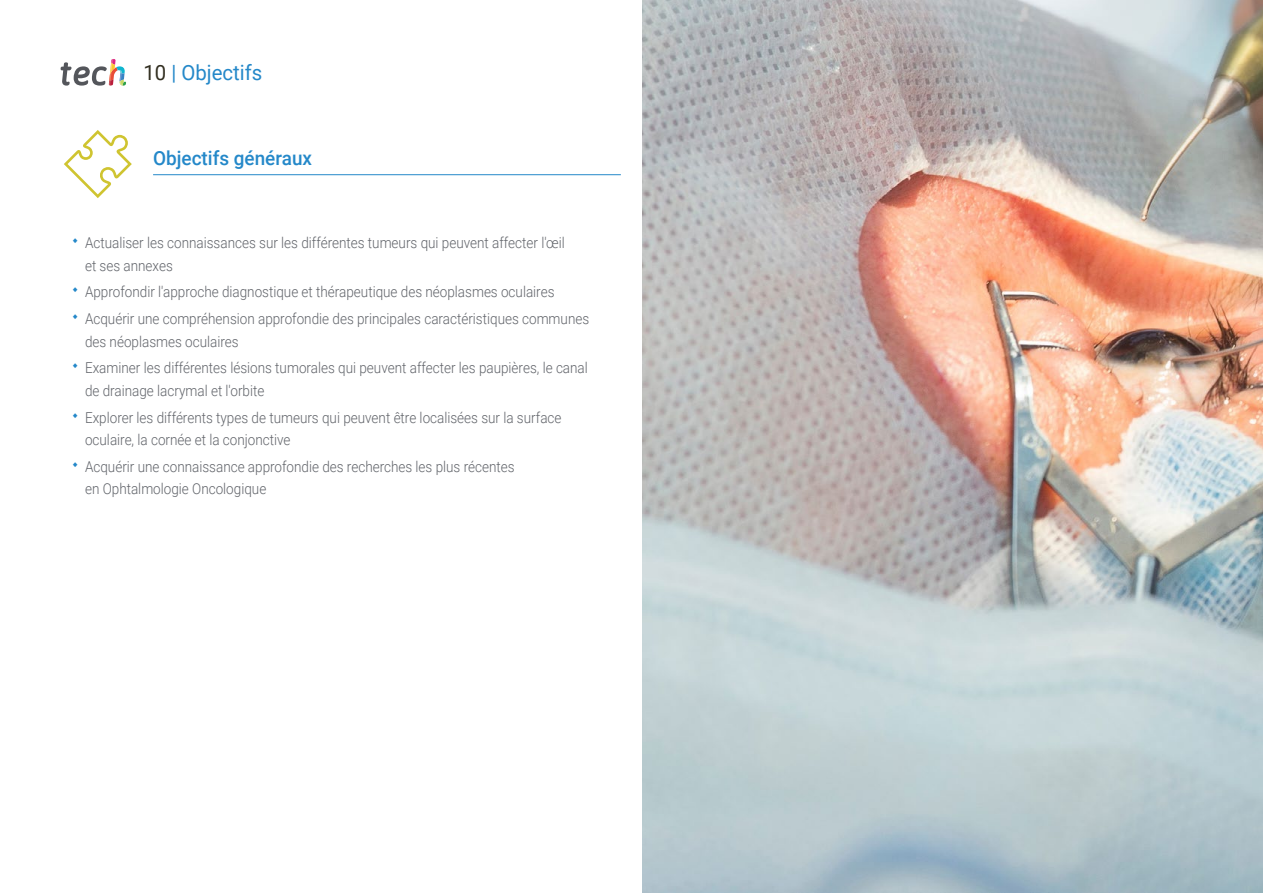
<style>
.page{position:relative;width:1263px;height:893px;background:#fff}
.page>*{position:absolute;margin:0;border:0;box-sizing:border-box;transform-origin:0 0}
.t1{font:21px "Roboto";color:#2488c9}
.t2{font:500 19.5px "Roboto";color:#2488c9}
.t3{font:300 15px/26.7px "Roboto";color:#61646a;scale:.9 1}
.s1{color:#312e20}
</style>
<div class="page">
<hr style="left:153px;top:174px;width:468px;height:1px;background:#2488c9">
<svg style="left:64px;top:130px;width:68px;height:68px"></svg>
<img style="left:642px;top:0;width:621px;height:893px">
<svg style="left:61px;top:59px;width:65px;height:27px"></svg>
<h1 class="t1" style="left:144px;top:57px;width:120px"><span class="s1">10</span> | Objectifs</h1>
<h2 class="t2" style="left:153px;top:144px;width:160px">Objectifs généraux</h2>
<p class="t3" style="left:85px;top:231px;width:534px;line-height:22.5px">Actualiser les connaissances sur les différentes tumeurs qui peuvent affecter l'œil et ses annexes</p>
<p class="t3" style="left:85px;top:278px;width:562px">Approfondir l'approche diagnostique et thérapeutique des néoplasmes oculaires<br>Acquérir une compréhension approfondie des principales caractéristiques communes</p>
<p class="t3" style="left:85px;top:327px;width:560px">des néoplasmes oculaires<br>Examiner les différentes lésions tumorales qui peuvent affecter les paupières, le canal</p>
<p class="t3" style="left:85px;top:377px;width:531px">de drainage lacrymal et l'orbite<br>Explorer les différents types de tumeurs qui peuvent être localisées sur la surface</p>
<p class="t3" style="left:85px;top:426px;width:479px">oculaire, la cornée et la conjonctive<br>Acquérir une connaissance approfondie des recherches les plus récentes</p>
<p class="t3" style="left:85px;top:475px;width:203px">en Ophtalmologie Oncologique</p>
</div>
